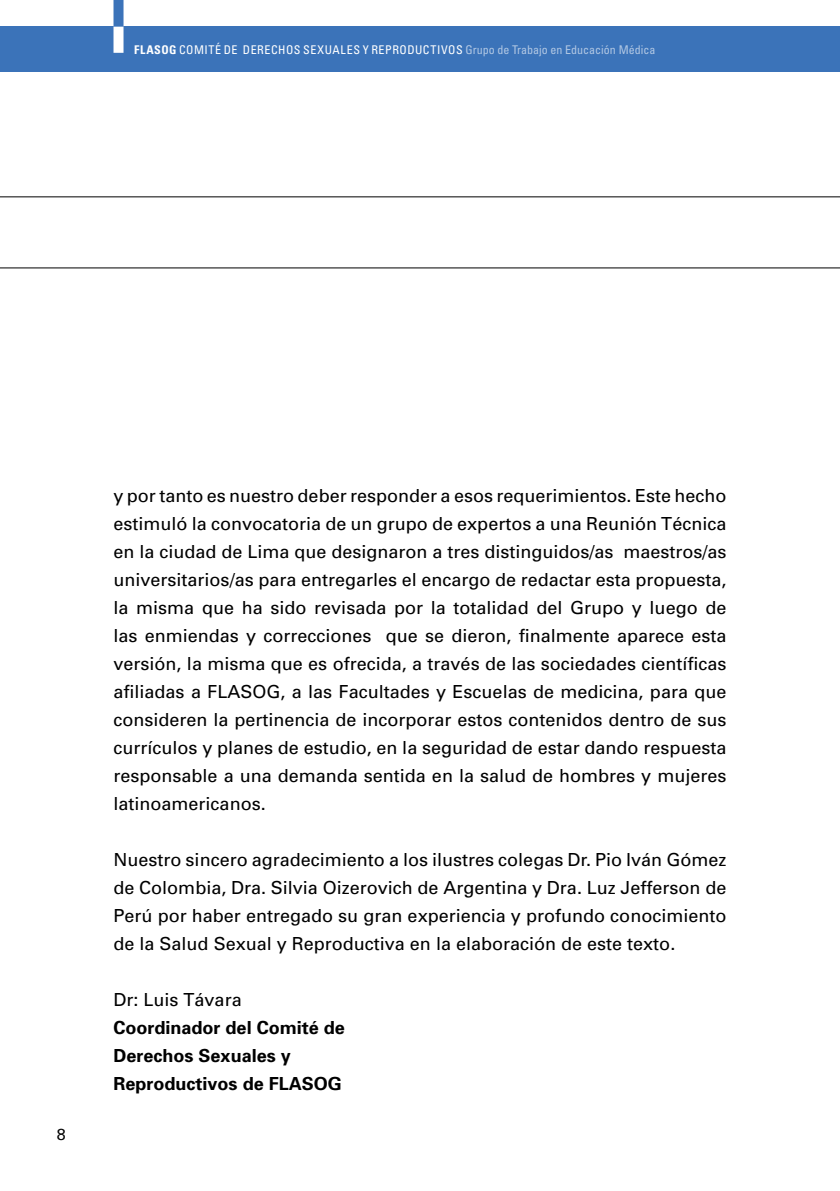
<style>
.page{position:relative;width:840px;height:1191px;background:#fff}
.page>*{position:absolute;margin:0;border:0;box-sizing:border-box;transform-origin:0 0}
.t1{font:18px/28px "Univers";color:#000;text-align:justify}
.t2{font:700 18px/28px "Univers";color:#000}
.t3{font:16px "Univers";color:#000}
.t4{font:condensed 12px "Univers";letter-spacing:.045em;color:#fff}
.t5{font:condensed 12px "Univers";color:#b1c7e3}
.s1{font-weight:700}
</style>
<div class="page">
<div style="left:0;top:26px;width:839px;height:46px;background:#3b73b9"></div>
<div style="left:113px;top:26px;width:10px;height:27px;background:#fff"></div>
<div style="left:113px;top:0;width:10px;height:26px;background:#3b73b9"></div>
<hr style="left:839px;top:26px;width:1px;height:46px;background:#000">
<hr style="left:0;top:267px;width:839px;height:1px;background:#000">
<hr style="left:0;top:196px;width:839px;height:1px;background:#000">
<p class="t4" style="left:134px;top:42px;width:117px"><span class="s1">FLASOG</span> COMITÉ DE DERE</p>
<p class="t4" style="left:271px;top:42px;width:40px">CHOS SEXUALES</p>
<p class="t4" style="left:362px;top:42px;width:38px">YREPRODU</p>
<p class="t4" style="left:422px;top:42px;width:15px">CTIVOS</p>
<p class="t5" style="left:465px;top:42px;width:191px">Grupo de Trabajo en Educación Médica</p>
<p class="t3" style="left:57px;top:1124px;width:10px">8</p>
<p class="t1" style="left:113px;top:481px;width:614px">y por tanto es nuestro deber responder a esos requerimientos. Este hecho estimuló la convocatoria de un grupo de expertos a una Reunión Técnica en la ciudad de Lima que designaron a tres distinguidos/as maestros/as universitarios/as para entregarles el encargo de redactar esta propuesta, la misma que ha sido revisada por la totalidad del Grupo y luego de las enmiendas y correcciones que se dieron, finalmente aparece esta versión, la misma que es ofrecida, a través de las sociedades científicas afiliadas a FLASOG, a las Facultades y Escuelas de medicina, para que consideren la pertinencia de incorporar estos contenidos dentro de sus currículos y planes de estudio, en la seguridad de estar dando respuesta responsable a una demanda sentida en la salud de hombres y mujeres latinoamericanos.</p>
<p class="t1" style="left:113px;top:845px;width:614px">Nuestro sincero agradecimiento a los ilustres colegas Dr. Pio Iván Gómez de Colombia, Dra. Silvia Oizerovich de Argentina y Dra. Luz Jefferson de Perú por haber entregado su gran experiencia y profundo conocimiento de la Salud Sexual y Reproductiva en la elaboración de este texto.</p>
<p class="t1" style="left:113px;top:985px;width:130px">Dr: Luis Távara</p>
<p class="t2" style="left:113px;top:1013px;width:233px">Coordinador del Comité de<br>Derechos Sexuales y<br>Reproductivos de FLASOG</p>
</div>
